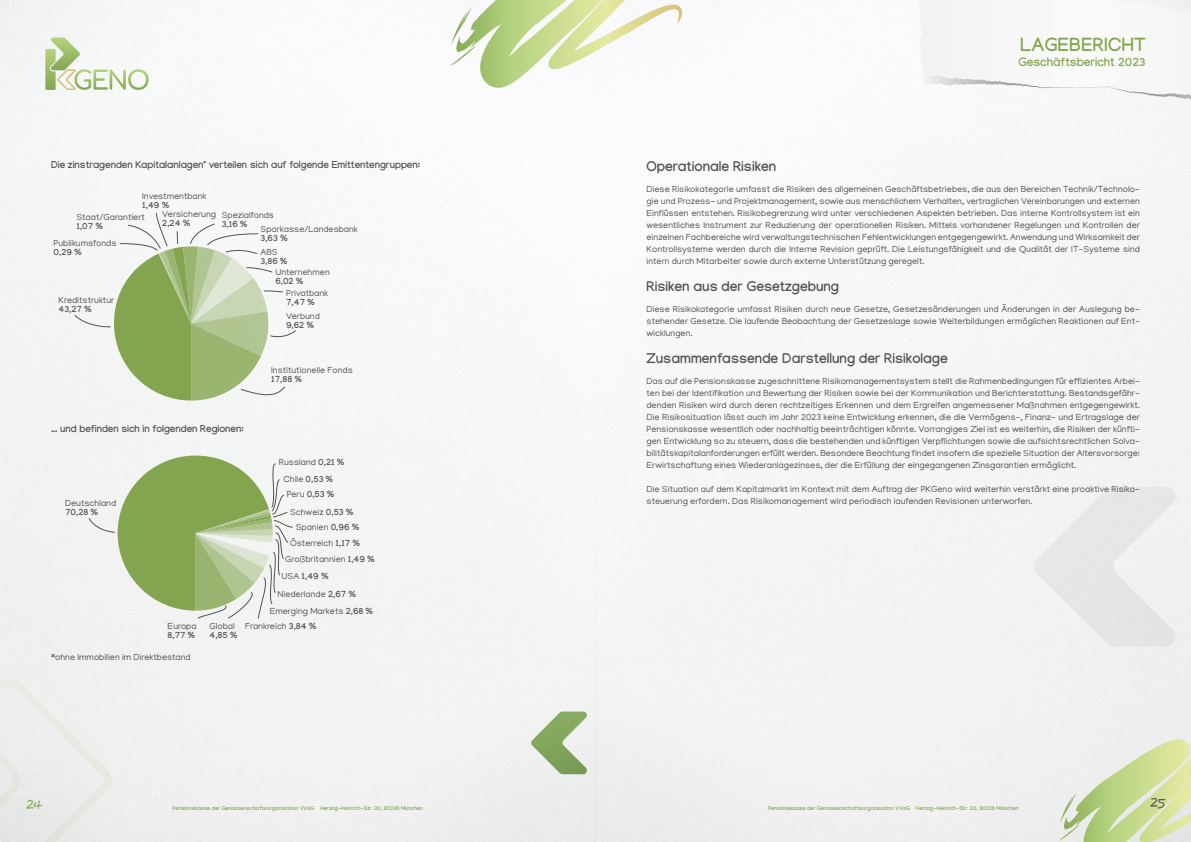
<style>
.page{position:relative;width:1191px;height:842px;background:#f5f6f5}
.page>*{position:absolute;margin:0;border:0;box-sizing:border-box;transform-origin:0 0}
.t1{font:700 19px "Manjari";letter-spacing:.015em;color:#83a54f}
.t2{font:700 14px "Manjari";color:#525251}
.t3{font:700 12px "Manjari";color:#83a54f}
.t4{font:italic 12px "Sys Falso";color:#83a54f}
.t5{font:italic 12px "Sys Falso";color:#525251}
.t6{font:700 10px "Manjari";color:#525251}
.t7{font:9px/12px "Manjari";color:#525251}
.t8{font:700 9px "Manjari";color:#525251}
.t9{font:700 5.5px "Manjari";color:#83a54f}
.s1{font-weight:700}
</style>
<div class="page">
<svg style="left:1064px;top:738px;width:127px;height:95px"></svg>
<svg style="left:1190px;top:28px;width:1px;height:72px"></svg>
<svg style="left:916px;top:0;width:8px;height:74px"></svg>
<img style="left:1033px;top:487px;width:143px;height:159px">
<img style="left:531px;top:711px;width:56px;height:63px">
<svg style="left:0;top:680px;width:112px;height:162px"></svg>
<svg style="left:45px;top:38px;width:104px;height:52px"></svg>
<svg style="left:89px;top:456px;width:204px;height:163px"></svg>
<svg style="left:74px;top:213px;width:222px;height:188px"></svg>
<svg style="left:456px;top:0;width:226px;height:69px"></svg>
<p class="t6" style="left:51px;top:159px;width:370px">Die zinstragenden Kapitalanlagen<sup>*</sup> verteilen sich auf folgende Emittentengruppen:</p>
<p class="t7" style="left:142px;top:190px;width:66px">Investmentbank</p>
<p class="t8" style="left:142px;top:199px;width:28px">1,49 %</p>
<p class="t7" style="left:76px;top:211px;width:70px">Staat/Garantiert</p>
<p class="t8" style="left:76px;top:220px;width:28px">1,07 %</p>
<p class="t7" style="left:54px;top:236px;width:64px">Publikumsfonds</p>
<p class="t8" style="left:54px;top:246px;width:29px">0,29 %</p>
<p class="t7" style="left:162px;top:208px;width:55px">Versicherung</p>
<p class="t8" style="left:162px;top:218px;width:29px">2,24 %</p>
<p class="t7" style="left:222px;top:209px;width:54px">Spezialfonds</p>
<p class="t8" style="left:222px;top:218px;width:27px">3,16 %</p>
<p class="t7" style="left:260px;top:223px;width:99px">Sparkasse/Landesbank</p>
<p class="t8" style="left:260px;top:233px;width:28px">3,63 %</p>
<p class="t7" style="left:260px;top:246px;width:19px">ABS</p>
<p class="t8" style="left:260px;top:255px;width:28px">3,86 %</p>
<p class="t7" style="left:275px;top:266px;width:56px">Unternehmen</p>
<p class="t8" style="left:275px;top:276px;width:29px">6,02 %</p>
<p class="t7" style="left:286px;top:287px;width:43px">Privatbank</p>
<p class="t8" style="left:286px;top:296px;width:30px">7,47 %</p>
<p class="t7" style="left:286px;top:310px;width:35px">Verbund</p>
<p class="t8" style="left:286px;top:319px;width:29px">9,62 %</p>
<p class="t7" style="left:59px;top:293px;width:57px">Kreditstruktur</p>
<p class="t8" style="left:59px;top:303px;width:34px">43,27 %</p>
<p class="t6" style="left:51px;top:423px;width:194px">… und befinden sich in folgenden Regionen:</p>
<p class="t7" style="left:271px;top:364px;width:83px">Institutionelle Fonds</p>
<p class="t8" style="left:271px;top:374px;width:32px">17,88 %</p>
<p class="t7" style="left:65px;top:497px;width:52px">Deutschland</p>
<p class="t8" style="left:65px;top:506px;width:34px">70,28 %</p>
<p class="t7" style="left:168px;top:620px;width:31px">Europa</p>
<p class="t8" style="left:168px;top:630px;width:29px">8,77 %</p>
<p class="t7" style="left:51px;top:651px;width:141px">*ohne Immobilien im Direktbestand</p>
<p class="t7" style="left:283px;top:453px;width:62px;line-height:17.4px;text-indent:-5px">Russland <span class="s1">0,21 %<br></span>Chile <span class="s1">0,53 %</span></p>
<p class="t7" style="left:290px;top:486px;width:64px;line-height:17.3px;text-indent:-3px">Peru <span class="s1">0,53 %<br></span>Schweiz <span class="s1">0,53 %</span></p>
<p class="t7" style="left:290px;top:520px;width:71px;line-height:15.3px;text-align:center">Spanien <span class="s1">0,96 %<br></span>Österreich <span class="s1">1,17 %</span></p>
<p class="t7" style="left:281px;top:551px;width:94px;line-height:16.6px;text-indent:4px">Großbritannien <span class="s1">1,49 %<br></span>USA <span class="s1">1,49 %</span></p>
<p class="t7" style="left:270px;top:585px;width:105px;line-height:17.2px;text-indent:8px">Niederlande <span class="s1">2,67 %<br></span>Emerging Markets <span class="s1">2,68 %</span></p>
<p class="t7" style="left:209px;top:622px;width:108px;line-height:8.9px">Global Frankreich <span class="s1">3,84 %<br>4,85 %</span></p>
<h1 class="t1" style="left:1020px;top:33px;width:127px">LAGEBERICHT</h1>
<h3 class="t3" style="left:1018px;top:55px;width:129px">Geschäftsbericht 2023</h3>
<h2 class="t2" style="left:646px;top:158px;width:131px">Operationale Risiken</h2>
<p class="t7" style="left:646px;top:183px;width:495px;text-align:justify">Diese Risikokategorie umfasst die Risiken des allgemeinen Geschäftsbetriebes, die aus den Bereichen Technik/Technolo&shy;gie und Prozess- und Projektmanagement, sowie aus menschlichem Verhalten, vertraglichen Vereinbarungen und externen Einflüssen entstehen. Risikobegrenzung wird unter verschiedenen Aspekten betrieben. Das interne Kontrollsystem ist ein wesentliches Instrument zur Reduzierung der operationellen Risiken. Mittels vorhandener Regelungen und Kontrollen der einzelnen Fachbereiche wird verwaltungstechnischen Fehlentwicklungen entgegengewirkt. Anwendung und Wirksamkeit der Kontrollsysteme werden durch die Interne Revision geprüft. Die Leistungsfähigkeit und die Qualität der IT-Systeme sind intern durch Mitarbeiter sowie durch externe Unterstützung geregelt.</p>
<h2 class="t2" style="left:646px;top:278px;width:194px">Risiken aus der Gesetzgebung</h2>
<p class="t7" style="left:646px;top:303px;width:495px;text-align:justify">Diese Risikokategorie umfasst Risiken durch neue Gesetze, Gesetzesänderungen und Änderungen in der Auslegung be&shy;stehender Gesetze. Die laufende Beobachtung der Gesetzeslage sowie Weiterbildungen ermöglichen Reaktionen auf Ent&shy;wicklungen.</p>
<h2 class="t2" style="left:646px;top:350px;width:303px">Zusammenfassende Darstellung der Risikolage</h2>
<p class="t7" style="left:646px;top:375px;width:495px;text-align:justify">Das auf die Pensionskasse zugeschnittene Risikomanagementsystem stellt die Rahmenbedingungen für effizientes Arbei&shy;ten bei der Identifikation und Bewertung der Risiken sowie bei der Kommunikation und Berichterstattung. Bestandsgefähr&shy;denden Risiken wird durch deren rechtzeitiges Erkennen und dem Ergreifen angemessener Maßnahmen entgegengewirkt.<br>Die Risikosituation lässt auch im Jahr 2023 keine Entwicklung erkennen, die die Vermögens-, Finanz- und Ertragslage der Pensionskasse wesentlich oder nachhaltig beeinträchtigen könnte. Vorrangiges Ziel ist es weiterhin, die Risiken der künfti&shy;gen Entwicklung so zu steuern, dass die bestehenden und künftigen Verpflichtungen sowie die aufsichtsrechtlichen Solva&shy;bilitätskapitalanforderungen erfüllt werden. Besondere Beachtung findet insofern die spezielle Situation der Altersvorsorge:<br>Erwirtschaftung eines Wiederanlagezinses, der die Erfüllung der eingegangenen Zinsgarantien ermöglicht.</p>
<p class="t7" style="left:646px;top:483px;width:495px">Die Situation auf dem Kapitalmarkt im Kontext mit dem Auftrag der PKGeno wird weiterhin verstärkt eine proaktive Risiko&shy;steuerung erfordern. Das Risikomanagement wird periodisch laufenden Revisionen unterworfen.</p>
<h3 class="t4" style="left:26px;top:797px;width:18px">24</h3>
<p class="t9" style="left:173px;top:804px;width:252px">Pensionskasse der Genossenschaftsorganisation VVaG Herzog-Heinrich-Str. 20, 80336 München</p>
<p class="t9" style="left:768px;top:804px;width:252px">Pensionskasse der Genossenschaftsorganisation VVaG Herzog-Heinrich-Str. 20, 80336 München</p>
<h3 class="t5" style="left:1149px;top:794px;width:17px">25</h3>
</div>
